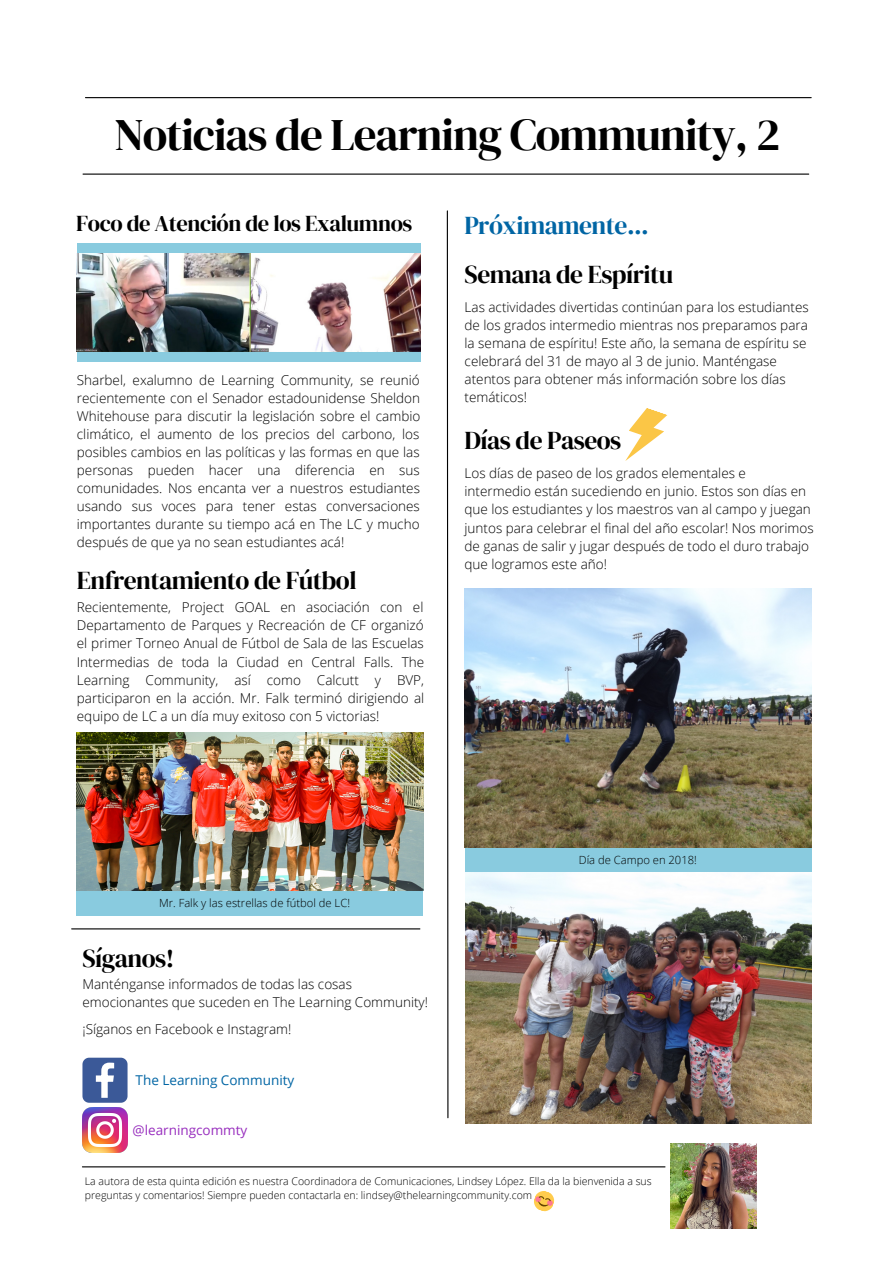
<style>
.page{position:relative;width:894px;height:1264px;background:#fff}
.page>*{position:absolute;margin:0;border:0;box-sizing:border-box;transform-origin:0 0}
.t1{font:45px "DM Serif Display";letter-spacing:-.025em;color:#000}
.t2{font:25.5px "DM Serif Display";letter-spacing:-.02em;color:#000}
.t3{font:25.5px "DM Serif Display";letter-spacing:-.02em;color:#0065a4}
.t4{font:22.5px "DM Serif Display";letter-spacing:-.02em;color:#000}
.t5{font:300 13.5px/18px "Open Sans";color:#000}
.t6{font:13.5px "Open Sans";color:#0065a4}
.t7{font:13.5px "Open Sans";color:#982ebe}
.t8{font:300 11.25px "Open Sans";color:#000}
.t9{font:300 10.5px/14px "Open Sans";color:#000}
</style>
<div class="page">
<hr style="left:85px;top:97px;width:726px;height:1px;background:#000">
<svg style="left:446px;top:210px;width:3px;height:908px"></svg>
<hr style="left:82px;top:1166px;width:582px;height:1px;background:#000">
<hr style="left:83px;top:173px;width:725px;height:2px;background:#000">
<svg style="left:534px;top:1191px;width:21px;height:21px"></svg>
<hr style="left:72px;top:928px;width:348px;height:1px;background:#000">
<img style="left:670px;top:1143px;width:86px;height:85px">
<img style="left:464px;top:588px;width:347px;height:259px">
<div style="left:77px;top:244px;width:343px;height:118px;background:#89cbdf"></div>
<img style="left:77px;top:254px;width:343px;height:97px">
<svg style="left:625px;top:408px;width:43px;height:53px"></svg>
<img style="left:76px;top:733px;width:347px;height:157px">
<div style="left:76px;top:890px;width:347px;height:25px;background:#89cbdf"></div>
<div style="left:464px;top:847px;width:347px;height:25px;background:#89cbdf"></div>
<svg style="left:82px;top:1057px;width:45px;height:45px"></svg>
<img style="left:82px;top:1107px;width:45px;height:45px">
<img style="left:465px;top:872px;width:345px;height:251px">
<p class="t1" style="left:114px;top:103px;width:667px">Noticias de Learning Community, 2</p>
<p class="t4" style="left:76px;top:208px;width:337px">Foco de Atención de los Exalumnos</p>
<p class="t5" style="left:77px;top:370px;width:345px;text-align:justify">Sharbel, exalumno de Learning Community, se reunió recientemente con el Senador estadounidense Sheldon Whitehouse para discutir la legislación sobre el cambio climático, el aumento de los precios del carbono, los posibles cambios en las políticas y las formas en que las personas pueden hacer una diferencia en sus comunidades. Nos encanta ver a nuestros estudiantes usando sus voces para tener estas conversaciones importantes durante su tiempo acá en The LC y mucho después de que ya no sean estudiantes acá!</p>
<p class="t2" style="left:77px;top:563px;width:281px">Enfrentamiento de Fútbol</p>
<p class="t5" style="left:77px;top:598px;width:349px;text-align:justify">Recientemente, Project GOAL en asociación con el Departamento de Parques y Recreación de CF organizó el primer Torneo Anual de Fútbol de Sala de las Escuelas Intermedias de toda la Ciudad en Central Falls. The Learning Community, así como Calcutt y BVP, participaron en la acción. Mr. Falk terminó dirigiendo al equipo de LC a un día muy exitoso con 5 victorias!</p>
<p class="t3" style="left:464px;top:207px;width:186px">Próximamente...</p>
<p class="t2" style="left:464px;top:256px;width:210px">Semana de Espíritu</p>
<p class="t5" style="left:464px;top:298px;width:345px">Las actividades divertidas continúan para los estudiantes de los grados intermedio mientras nos preparamos para la semana de espíritu! Este año, la semana de espíritu se celebrará del 31 de mayo al 3 de junio. Manténgase atentos para obtener más información sobre los días temáticos!</p>
<p class="t2" style="left:464px;top:422px;width:158px">Días de Paseos</p>
<p class="t5" style="left:464px;top:464px;width:350px">Los días de paseo de los grados elementales e intermedio están sucediendo en junio. Estos son días en que los estudiantes y los maestros van al campo y juegan juntos para celebrar el final del año escolar! Nos morimos de ganas de salir y jugar después de todo el duro trabajo que logramos este año!</p>
<p class="t8" style="left:159px;top:894px;width:192px">Mr. Falk y las estrellas de fútbol de LC!</p>
<p class="t2" style="left:82px;top:940px;width:93px">Síganos!</p>
<p class="t5" style="left:82px;top:975px;width:347px">Manténganse informados de todas las cosas emocionantes que suceden en The Learning Community!</p>
<p class="t5" style="left:82px;top:1020px;width:210px">¡Síganos en Facebook e Instagram!</p>
<p class="t6" style="left:135px;top:1070px;width:160px">The Learning Community</p>
<p class="t7" style="left:132px;top:1120px;width:116px">@learningcommty</p>
<p class="t8" style="left:578px;top:852px;width:119px">Día de Campo en 2018!</p>
<p class="t9" style="left:85px;top:1173px;width:568px">La autora de esta quinta edición es nuestra Coordinadora de Comunicaciones, Lindsey López. Ella da la bienvenida a sus preguntas y comentarios! Siempre pueden contactarla en: lindsey@thelearningcommunity.com</p>
</div>
